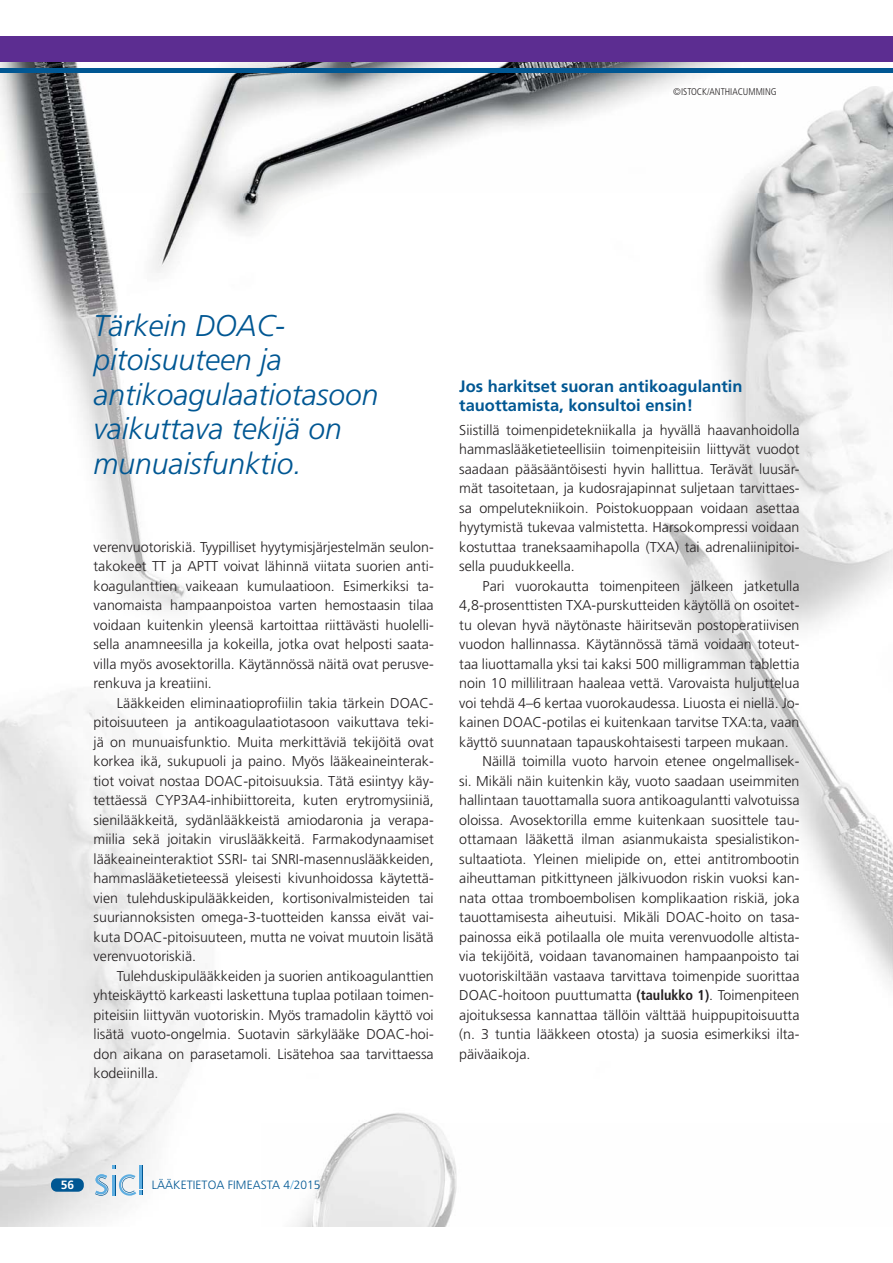
<style>
.page{position:relative;width:893px;height:1263px;background:#fff}
.page>*{position:absolute;margin:0;border:0;box-sizing:border-box;transform-origin:0 0}
.t1{font:italic 300 30px/34.5px "Frutiger";color:#005793}
.t2{font:700 16.5px/19.5px "Frutiger";color:#005793}
.t3{font:300 14.25px/19.5px "Frutiger";color:#231f20;text-align:justify}
.t4{font:300 12px "Frutiger";letter-spacing:.005em;color:#005793}
.t5{font:700 12px "Frutiger";color:#fff}
.t6{font:300 condensed 9.75px "Frutiger";color:#231f20}
.s1{font-weight:700;font-stretch:condensed}
.s2{color:#5eaee1}
</style>
<div class="page">
<img style="left:0;top:62px;width:892px;height:1164px">
<div style="left:0;top:36px;width:892px;height:26px;background:#5c2d91"></div>
<hr style="left:0;top:68px;width:892px;height:4px;background:#005793">
<div style="left:51px;top:1178px;width:33px;height:14px;background:#005793;border-radius:6px"></div>
<svg style="left:95px;top:1165px;width:49px;height:31px"></svg>
<p class="t6" style="left:673px;top:88px;width:105px">©ISTOCK/ANTHIACUMMING</p>
<h1 class="t1" style="left:94px;top:310px;width:286px">Tärkein DOAC&shy;pitoisuu teen ja antikoa gulaatiotasoon vaikuttava tekijä on munuaisfunktio.</h1>
<p class="t3" style="left:94px;top:538px;width:342px">verenvuotoriskiä. Tyypilliset hyytymisjärjestelmän seulon&shy;takokeet TT ja APTT voivat lähinnä viitata suorien anti&shy;koagulanttien vaikeaan kumulaatioon. Esimerkiksi ta&shy;vanomaista hampaanpoistoa varten hemostaasin tilaa voidaan kuitenkin yleensä kartoittaa riittävästi huolelli&shy;sella anamneesilla ja kokeilla, jotka ovat helposti saata&shy;villa myös avosektorilla. Käytännössä näitä ovat perusve&shy;renkuva ja kreatiini.</p>
<p class="t3" style="left:94px;top:694px;width:342px;text-indent:23px">Lääkkeiden eliminaatioprofiilin takia tärkein DOAC&shy;pitoisuuteen ja antikoagulaatiotasoon vaikuttava teki&shy;jä on munuaisfunktio. Muita merkittäviä tekijöitä ovat korkea ikä, sukupuoli ja paino. Myös lääkeaineinterak&shy;tiot voivat nostaa DOAC-pitoisuuksia. Tätä esiintyy käy&shy;tettäessä CYP3A4-inhibiittoreita, kuten erytromysiiniä, sienilääkkeitä, sydänlääkkeistä amiodaronia ja verapa&shy;miilia sekä joitakin viruslääkkeitä. Farmakodynaamiset lääkeaineinteraktiot SSRI- tai SNRI-masennuslääkkeiden, hammaslääketieteessä yleisesti kivunhoidossa käytettä&shy;vien tulehduskipulääkkeiden, kortisonivalmisteiden tai suuriannoksisten omega-3-tuotteiden kanssa eivät vai&shy;kuta DOAC-pitoisuuteen, mutta ne voivat muutoin lisätä verenvuotoriskiä.</p>
<p class="t3" style="left:94px;top:967px;width:342px;text-indent:23px">Tulehduskipulääkkeiden ja suorien antikoagulanttien yhteiskäyttö karkeasti laskettuna tuplaa potilaan toimen&shy;piteisiin liittyvän vuotoriskin. Myös tramadolin käyttö voi lisätä vuoto-ongelmia. Suotavin särkylääke DOAC-hoi&shy;don aikana on parasetamoli. Lisätehoa saa tarvittaessa kodeiinilla.</p>
<p class="t2" style="left:459px;top:377px;width:285px">Jos harkitset suoran antikoagulantin tauottamista, konsultoi ensin!</p>
<p class="t3" style="left:459px;top:421px;width:342px">Siistillä toimenpidetekniikalla ja hyvällä haavanhoidolla hammaslääketieteellisiin toimenpiteisiin liittyvät vuodot saadaan pääsääntöisesti hyvin hallittua. Terävät luusär&shy;mät tasoitetaan, ja kudosrajapinnat suljetaan tarvittaes&shy;sa ompelutekniikoin. Poistokuoppaan voidaan asettaa hyytymistä tukevaa valmistetta. Harsokompressi voidaan kostuttaa traneksaamihapolla (TXA) tai adrenaliinipitoi&shy;sella puudukkeella.</p>
<p class="t3" style="left:482px;top:577px;width:318px">Pari vuorokautta toimenpiteen jälkeen jatketulla</p>
<p class="t3" style="left:459px;top:597px;width:341px">4,8-prosenttisten TXA-purskutteiden käytöllä on osoitet-</p>
<p class="t3" style="left:459px;top:616px;width:342px">tu olevan hyvä näytönaste häiritsevän postoperatiivisen</p>
<p class="t3" style="left:459px;top:636px;width:342px">vuodon hallinnassa. Käytännössä tämä voidaan toteut-</p>
<p class="t3" style="left:459px;top:655px;width:342px">taa liuottamalla yksi tai kaksi 500 milligramman tablettia</p>
<p class="t3" style="left:459px;top:675px;width:342px">noin 10 millilitraan haaleaa vettä. Varovaista huljuttelua</p>
<p class="t3" style="left:459px;top:694px;width:342px">voi tehdä 4–6 kertaa vuorokaudessa. Liuosta ei niellä. Jo-</p>
<p class="t3" style="left:459px;top:714px;width:342px">kainen DOAC-potilas ei kuitenkaan tarvitse TXA:ta, vaan</p>
<p class="t3" style="left:459px;top:733px;width:331px">käyttö suunnataan tapauskohtaisesti tarpeen mukaan.</p>
<p class="t3" style="left:482px;top:753px;width:318px">Näillä toimilla vuoto harvoin etenee ongelmallisek-</p>
<p class="t3" style="left:459px;top:772px;width:342px">si. Mikäli näin kuitenkin käy, vuoto saadaan useimmiten</p>
<p class="t3" style="left:459px;top:792px;width:342px">hallintaan tauottamalla suora antikoagulantti valvotuissa</p>
<p class="t3" style="left:459px;top:811px;width:341px">oloissa. Avosektorilla emme kuitenkaan suosittele tau-</p>
<p class="t3" style="left:459px;top:831px;width:342px">ottamaan lääkettä ilman asianmukaista spesialistikon-</p>
<p class="t3" style="left:459px;top:850px;width:342px">sultaatiota. Yleinen mielipide on, ettei antitrombootin</p>
<p class="t3" style="left:459px;top:870px;width:342px">aiheuttaman pitkittyneen jälkivuodon riskin vuoksi kan-</p>
<p class="t3" style="left:459px;top:889px;width:342px">nata ottaa tromboembolisen komplikaation riskiä, joka</p>
<p class="t3" style="left:459px;top:909px;width:342px">tauottamisesta aiheutuisi. Mikäli DOAC-hoito on tasa-</p>
<p class="t3" style="left:459px;top:928px;width:342px">painossa eikä potilaalla ole muita verenvuodolle altista-</p>
<p class="t3" style="left:459px;top:948px;width:342px">via tekijöitä, voidaan tavanomainen hampaanpoisto tai</p>
<p class="t3" style="left:459px;top:967px;width:342px">vuotoriskiltään vastaava tarvittava toimenpide suorittaa</p>
<p class="t3" style="left:459px;top:987px;width:342px">DOAC-hoitoon puuttumatta <span class="s1">(taulukko 1)</span>. Toimenpiteen</p>
<p class="t3" style="left:459px;top:1006px;width:342px">ajoituksessa kannattaa tällöin välttää huippupitoisuutta</p>
<p class="t3" style="left:459px;top:1025px;width:341px">(n. 3 tuntia lääkkeen otosta) ja suosia esimerkiksi ilta-</p>
<p class="t3" style="left:459px;top:1045px;width:73px">päiväaikoja.</p>
<p class="t5" style="left:61px;top:1180px;width:15px">56</p>
<p class="t4" style="left:152px;top:1180px;width:170px">LÄÄKETIETOA FIMEASTA 4<span class="s2">/</span>2015</p>
</div>
